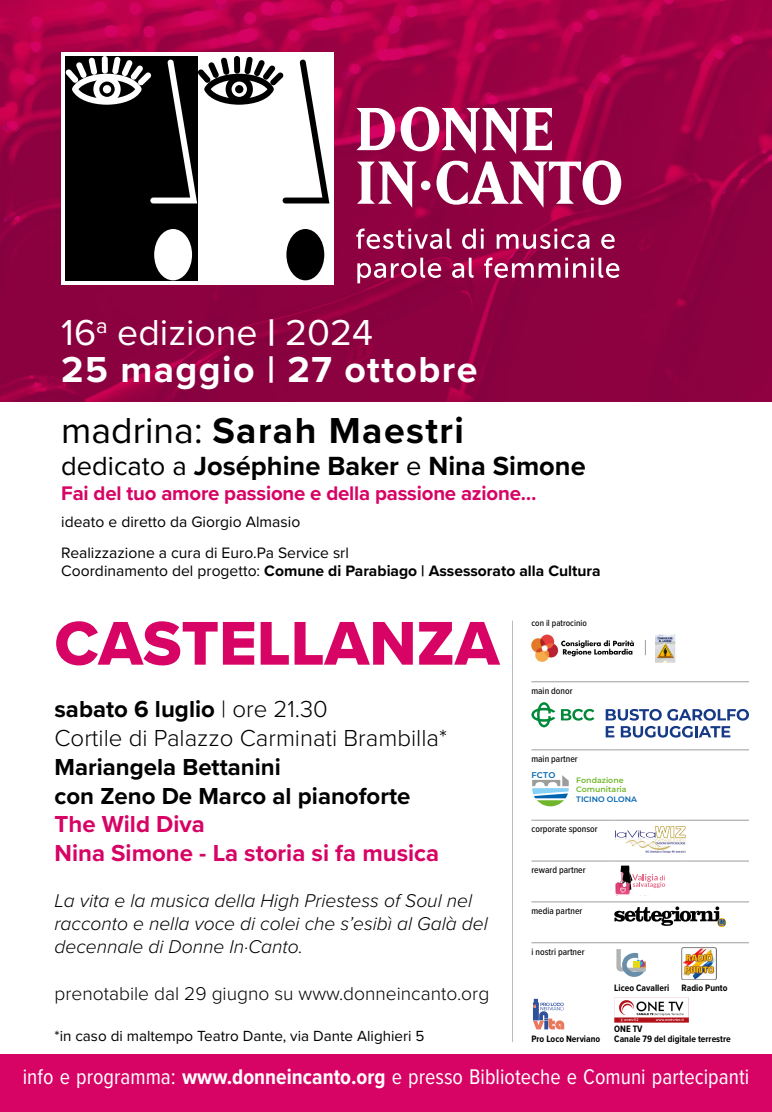
<style>
.page{position:relative;width:772px;height:1112px;background:#fff}
.page>*{position:absolute;margin:0;border:0;box-sizing:border-box;transform-origin:0 0}
.t1{font:64px "Proxima Nova Extrabld";color:#d70365}
.t2{font:700 37.4px/37.4px "Proxima Nova";letter-spacing:.04em;color:#fff}
.t3{font:700 37.4px "Proxima Nova";letter-spacing:.04em;color:#000}
.t4{font:700 27.2px "Proxima Nova";color:#000}
.t5{font:300 24px/28.8px "Proxima Nova";color:#000}
.t6{font:700 24px/28.8px "Proxima Nova";color:#000}
.t7{font:700 24px/28.8px "Proxima Nova";color:#d70365}
.t8{font:22px "Proxima Nova Cond";color:#fff}
.t9{font:700 20.4px "Proxima Nova";letter-spacing:-.01em;color:#d70365}
.t10{font:italic 300 19.2px/23px "Proxima Nova";color:#000}
.t11{font:300 19.2px "Proxima Nova";color:#000}
.t12{font:15.64px/18.8px "Proxima Nova";color:#000}
.t13{font:15.2px "Proxima Nova";color:#000}
.t14{font:500 9.6px "Proxima Nova Cond";color:#000}
.t15{font:700 9.6px/9.6px "Proxima Nova Cond";color:#000}
.t16{font:500 9.2px "Proxima Nova Cond";color:#000}
.t17{font:600 8.32px "Montserrat";color:#0064b0}
.t18{font:600 7.84px/9.4px "Montserrat";color:#70b62c}
.t19{font:600 7.84px "Montserrat";color:#0064b0}
.s1{font-weight:400}
.s2{font-weight:700}
</style>
<div class="page">
<div style="left:0;top:1053px;width:771px;height:58px;background:#d70365"></div>
<hr style="left:511px;top:620px;width:1px;height:421px;background:#9d9d9c">
<img style="left:531px;top:634px;width:27px;height:28px">
<svg style="left:561px;top:640px;width:72px;height:16px"></svg>
<img style="left:655px;top:634px;width:20px;height:28px">
<svg style="left:644px;top:641px;width:1px;height:14px"></svg>
<img style="left:0;top:0;width:771px;height:401px">
<div style="left:61px;top:52px;width:272px;height:232px;background:#fff"></div>
<div style="left:286px;top:229px;width:38px;height:51px;background:#000;border-radius:50%"></div>
<div style="left:65px;top:56px;width:132px;height:224px;background:#000"></div>
<svg style="left:65px;top:56px;width:264px;height:147px"></svg>
<div style="left:154px;top:229px;width:38px;height:51px;background:#fff;border-radius:50%"></div>
<svg style="left:356px;top:107px;width:195px;height:47px"></svg>
<svg style="left:357px;top:161px;width:59px;height:47px"></svg>
<div style="left:420px;top:181px;width:10px;height:9px;background:#fff;border-radius:50%"></div>
<svg style="left:436px;top:160px;width:184px;height:48px"></svg>
<svg style="left:356px;top:228px;width:95px;height:21px"></svg>
<svg style="left:462px;top:228px;width:21px;height:21px"></svg>
<svg style="left:496px;top:228px;width:93px;height:21px"></svg>
<svg style="left:600px;top:234px;width:14px;height:15px"></svg>
<svg style="left:357px;top:257px;width:84px;height:26px"></svg>
<svg style="left:452px;top:257px;width:21px;height:21px"></svg>
<svg style="left:484px;top:257px;width:135px;height:21px"></svg>
<hr style="left:531px;top:681px;width:83px;height:1px;background:#9d9d9c">
<hr style="left:614px;top:681px;width:67px;height:1px;background:#9d9d9c">
<hr style="left:681px;top:681px;width:67px;height:1px;background:#9d9d9c">
<hr style="left:531px;top:749px;width:83px;height:1px;background:#9d9d9c">
<hr style="left:614px;top:749px;width:67px;height:1px;background:#9d9d9c">
<hr style="left:681px;top:749px;width:67px;height:1px;background:#9d9d9c">
<hr style="left:531px;top:819px;width:83px;height:1px;background:#9d9d9c">
<hr style="left:614px;top:819px;width:67px;height:1px;background:#9d9d9c">
<hr style="left:681px;top:819px;width:67px;height:1px;background:#9d9d9c">
<hr style="left:531px;top:860px;width:83px;height:1px;background:#9d9d9c">
<hr style="left:614px;top:860px;width:67px;height:1px;background:#9d9d9c">
<hr style="left:681px;top:860px;width:67px;height:1px;background:#9d9d9c">
<hr style="left:531px;top:901px;width:83px;height:1px;background:#9d9d9c">
<hr style="left:614px;top:901px;width:67px;height:1px;background:#9d9d9c">
<hr style="left:681px;top:901px;width:67px;height:1px;background:#9d9d9c">
<hr style="left:531px;top:942px;width:83px;height:1px;background:#9d9d9c">
<hr style="left:614px;top:942px;width:67px;height:1px;background:#9d9d9c">
<hr style="left:681px;top:942px;width:67px;height:1px;background:#9d9d9c">
<svg style="left:531px;top:702px;width:63px;height:25px"></svg>
<svg style="left:605px;top:708px;width:143px;height:29px"></svg>
<svg style="left:532px;top:775px;width:36px;height:31px"></svg>
<img style="left:615px;top:826px;width:71px;height:28px">
<img style="left:615px;top:882px;width:15px;height:12px">
<svg style="left:620px;top:865px;width:44px;height:27px"></svg>
<svg style="left:614px;top:906px;width:111px;height:20px"></svg>
<svg style="left:616px;top:949px;width:30px;height:28px"></svg>
<img style="left:681px;top:947px;width:34px;height:31px">
<svg style="left:533px;top:998px;width:32px;height:32px"></svg>
<img style="left:614px;top:997px;width:74px;height:25px">
<h2 class="t2" style="left:61px;top:313px;width:417px"><span class="s1">16</span><sup>a</sup> <span class="s1">edizione</span> | <span class="s1">2024<br></span>25 maggio | 27 ottobre</h2>
<h2 class="t3" style="left:61px;top:402px;width:404px"><span class="s1">madrina:</span> Sarah Maestri</h2>
<h3 class="t4" style="left:61px;top:446px;width:525px"><span class="s1">dedicato a</span> Joséphine Baker <span class="s1">e</span> Nina Simone</h3>
<h3 class="t9" style="left:61px;top:477px;width:476px">Fai del tuo amore passione e della passione azione…</h3>
<p class="t12" style="left:61px;top:512px;width:240px">ideato e diretto da Giorgio Almasio</p>
<p class="t12" style="left:61px;top:542px;width:540px">Realizzazione a cura di Euro.Pa Service srl<br>Coordinamento del progetto: <span class="s2">Comune di Parabiago | Assessorato alla Cultura</span></p>
<h1 class="t1" style="left:54px;top:595px;width:446px">CASTELLANZA</h1>
<h3 class="t5" style="left:54px;top:693px;width:394px"><span class="s2">sabato 6 luglio</span> | ore 21.30<br>Cortile di Palazzo Carminati Brambilla*</h3>
<h3 class="t6" style="left:54px;top:751px;width:357px">Mariangela Bettanini<br>con Zeno De Marco al pianoforte</h3>
<h3 class="t7" style="left:54px;top:809px;width:386px">The Wild Diva<br>Nina Simone - La storia si fa musica</h3>
<p class="t10" style="left:54px;top:888px;width:434px">La vita e la musica della High Priestess of Soul nel racconto e nella voce di colei che s’esibì al Galà del decennale di Donne In·Canto.</p>
<p class="t11" style="left:54px;top:978px;width:436px">prenotabile dal 29 giugno su www.donneincanto.org</p>
<p class="t13" style="left:54px;top:1024px;width:371px">*in caso di maltempo Teatro Dante, via Dante Alighieri 5</p>
<p class="t16" style="left:531px;top:616px;width:57px">con il patrocinio</p>
<p class="t14" style="left:531px;top:683px;width:43px">main donor</p>
<p class="t14" style="left:531px;top:751px;width:48px">main partner</p>
<p class="t18" style="left:576px;top:774px;width:52px">Fondazione<br>Comunitaria</p>
<p class="t19" style="left:576px;top:793px;width:62px">TICINO OLONA</p>
<p class="t17" style="left:531px;top:768px;width:25px">FCTO</p>
<p class="t14" style="left:531px;top:821px;width:68px">corporate sponsor</p>
<p class="t14" style="left:531px;top:862px;width:56px">reward partner</p>
<p class="t14" style="left:531px;top:903px;width:52px">media partner</p>
<p class="t14" style="left:531px;top:944px;width:55px">i nostri partner</p>
<p class="t15" style="left:614px;top:982px;width:56px">Liceo Cavalleri</p>
<p class="t15" style="left:681px;top:982px;width:47px">Radio Punto</p>
<p class="t15" style="left:531px;top:1033px;width:70px">Pro Loco Nerviano</p>
<p class="t15" style="left:614px;top:1024px;width:118px">ONE TV<br>Canale 79 del digitale terrestre</p>
<h3 class="t8" style="left:23px;top:1060px;width:727px">info e programma: <span class="s2">www.donneincanto.org</span> e presso Biblioteche e Comuni partecipanti</h3>
</div>
